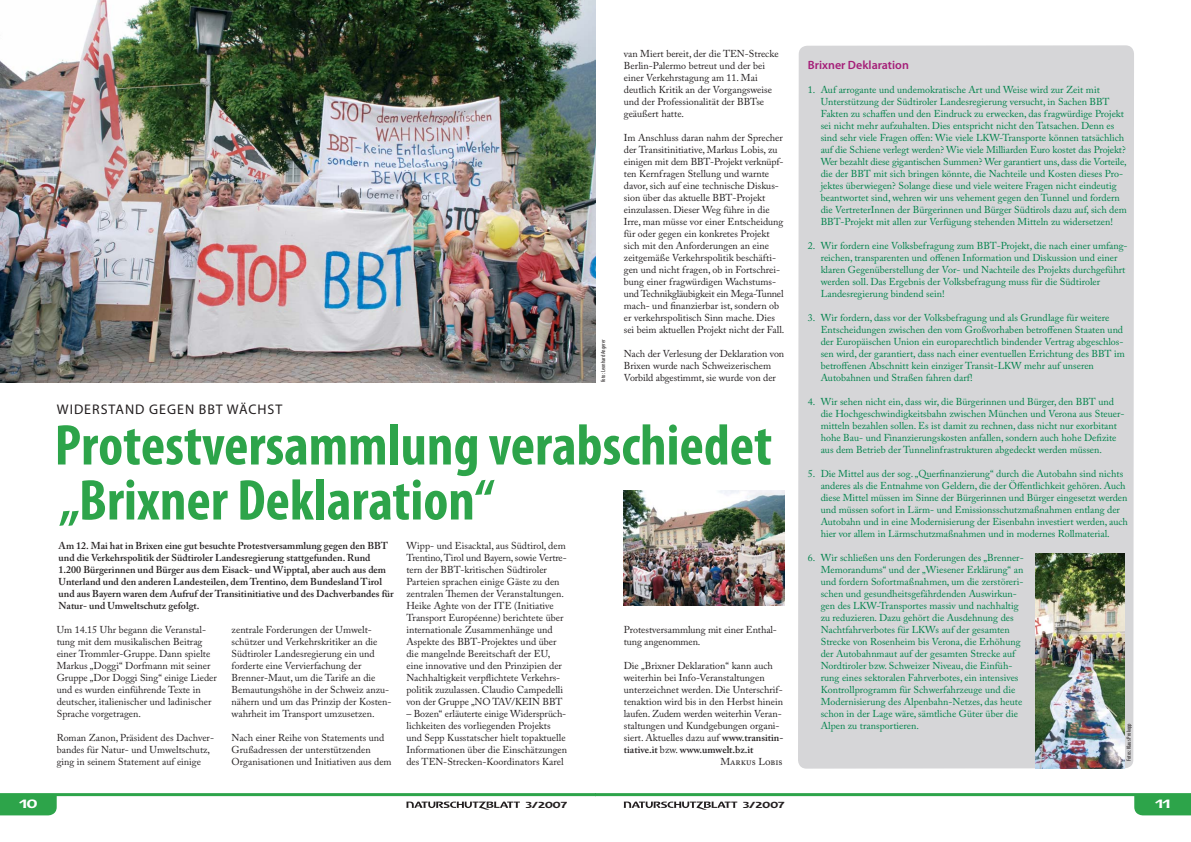
<style>
.page{position:relative;width:1191px;height:842px;background:#fff}
.page>*{position:absolute;margin:0;border:0;box-sizing:border-box;transform-origin:0 0}
.t1{font:700 condensed 58px/55px "Myriad Pro";color:#2da44a}
.t2{font:14px "Myriad Pro";letter-spacing:.07em;color:#231f20}
.t3{font:600 12px "Myriad Pro";color:#a51e78}
.t4{font:12px "Logotypia Pro";color:#fff}
.t5{font:10px/12px "Adobe Caslon Pro";color:#00824b}
.t6{font:10px/12px "Adobe Caslon Pro";color:#231f20}
.t7{font:10px/12px "Adobe Caslon Pro";letter-spacing:-.02em;color:#231f20}
.t8{font:600 10px/12px "Adobe Caslon Pro";color:#231f20}
.t9{font:8.8px "Logotypia Pro";color:#231f20}
.t10{font:condensed 6px "Myriad Pro";color:#231f20}
.s1{font-weight:600}
.s2{font-weight:400}
</style>
<div class="page">
<svg style="left:0;top:796px;width:57px;height:19px"></svg>
<hr style="left:0;top:793px;width:595px;height:3px;background:#2da44a">
<svg style="left:406px;top:801px;width:114px;height:9px"></svg>
<hr style="left:595px;top:793px;width:596px;height:3px;background:#2da44a">
<svg style="left:1134px;top:796px;width:57px;height:19px"></svg>
<svg style="left:624px;top:801px;width:113px;height:9px"></svg>
<svg style="left:798px;top:45px;width:336px;height:724px;background:#d8d8da"></svg>
<img style="left:0;top:0;width:595px;height:382px">
<img style="left:624px;top:490px;width:160px;height:116px">
<img style="left:1036px;top:554px;width:88px;height:215px">
<h2 class="t2" style="left:57px;top:404px;width:227px">WIDERSTAND GEGEN BBT WÄCHST</h2>
<p class="t10" style="left:601px;top:382px;width:45px;rotate:-90deg">Foto: Leonhard Angerer</p>
<p class="t6" style="left:624px;top:49px;width:156px">van Miert bereit, der die TEN-Strecke<br>Berlin-Palermo betreut und der bei einer Verkehrstagung am 11. Mai deutlich Kritik an der Vorgangsweise und der Professionalität der BBTse geäußert hatte.</p>
<p class="t7" style="left:624px;top:133px;width:162px">Im Anschluss daran nahm der Sprecher der Transitinitiative, Markus Lobis, zu einigen mit dem BBT-Projekt verknüpf&shy;ten Kernfragen Stellung und warnte davor, sich auf eine technische Diskus&shy;sion über das aktuelle BBT-Projekt einzulassen. Dieser Weg führe in die Irre, man müsse vor einer Entscheidung für oder gegen ein konkretes Projekt sich mit den Anforderungen an eine zeitgemäße Verkehrspolitik beschäfti&shy;gen und nicht fragen, ob in Fortschrei&shy;bung einer fragwürdigen Wachstums&shy;und Technikgläubigkeit ein Mega-Tunnel mach- und finanzierbar ist, sondern ob er verkehrspolitisch Sinn mache. Dies sei beim aktuellen Projekt nicht der Fall.</p>
<p class="t6" style="left:624px;top:349px;width:162px">Nach der Verlesung der Deklaration von<br>Brixen wurde nach Schweizerischem<br>Vorbild abgestimmt, sie wurde von der</p>
<h1 class="t1" style="left:55px;top:423px;width:719px">Protestversammlung verabschiedet „Brixner Deklaration“</h1>
<p class="t6" style="left:406px;top:541px;width:162px">Wipp- und Eisacktal, aus Südtirol, dem Trentino, Tirol und Bayern, sowie Vertre&shy;tern der BBT-kritischen Südtiroler Parteien sprachen einige Gäste zu den zentralen Themen der Veranstaltungen.<br>Heike Aghte von der ITE (Initiative Transport Européenne) berichtete über internationale Zusammenhänge und Aspekte des BBT-Projektes und über die mangelnde Bereitschaft der EU, eine innovative und den Prinzipien der Nachhaltigkeit verpflichtete Verkehrs&shy;politik zuzulassen. Claudio Campedelli von der Gruppe „NO TAV/KEIN BBT</p>
<p class="t6" style="left:406px;top:709px;width:162px">– Bozen“ erläuterte einige Widersprüch&shy;lichkeiten des vorliegenden Projekts und Sepp Kusstatscher hielt topaktuelle Informationen über die Einschätzungen des TEN-Strecken-Koordinators Karel</p>
<p class="t8" style="left:59px;top:541px;width:337px">Am 12. Mai hat in Brixen eine gut besuchte Protestversammlung gegen den BBT und die Verkehrspolitik der Südtiroler Landesregierung stattgefunden. Rund 1.200 Bürgerinnen und Bürger aus dem Eisack- und Wipptal, aber auch aus dem Unterland und den anderen Landesteilen, dem Trentino, dem Bundesland Tirol und aus Bayern waren dem Aufruf der Transitinitiative und des Dachverbandes für Natur- und Umweltschutz gefolgt.</p>
<p class="t6" style="left:57px;top:625px;width:162px">Um 14.15 Uhr begann die Veranstal&shy;tung mit dem musikalischen Beitrag einer Trommler-Gruppe. Dann spielte Markus „Doggi“ Dorfmann mit seiner Gruppe „Dor Doggi Sing“ einige Lieder und es wurden einführende Texte in deutscher, italienischer und ladinischer Sprache vorgetragen.</p>
<p class="t6" style="left:57px;top:733px;width:159px">Roman Zanon, Präsident des Dachver&shy;bandes für Natur- und Umweltschutz, ging in seinem Statement auf einige</p>
<p class="t6" style="left:231px;top:625px;width:161px">zentrale Forderungen der Umwelt&shy;schützer und Verkehrskritiker an die Südtiroler Landesregierung ein und forderte eine Vervierfachung der Brenner-Maut, um die Tarife an die Bemautungshöhe in der Schweiz anzu&shy;nähern und um das Prinzip der Kosten&shy;wahrheit im Transport umzusetzen.</p>
<p class="t6" style="left:231px;top:733px;width:162px">Nach einer Reihe von Statements und<br>Grußadressen der unterstützenden<br>Organisationen und Initiativen aus dem</p>
<p class="t6" style="left:624px;top:625px;width:155px">Protestversammlung mit einer Enthal&shy;tung angenommen.</p>
<p class="t6" style="left:624px;top:661px;width:151px">Die „Brixner Deklaration“ kann auch</p>
<p class="t6" style="left:624px;top:673px;width:142px">weiterhin bei Info-Veranstaltungen</p>
<p class="t6" style="left:624px;top:685px;width:160px">unterzeichnet werden. Die Unterschrif-</p>
<p class="t6" style="left:624px;top:697px;width:161px">tenaktion wird bis in den Herbst hinein</p>
<p class="t6" style="left:624px;top:709px;width:159px">laufen. Zudem werden weiterhin Veran-</p>
<p class="t6" style="left:624px;top:721px;width:157px">staltungen und Kundgebungen organi-</p>
<p class="t6" style="left:624px;top:733px;width:161px">siert. Aktuelles dazu auf <span class="s1">www.transitin-</span></p>
<p class="t8" style="left:624px;top:745px;width:131px">tiative.it <span class="s2">bzw.</span> www.umwelt.bz.it</p>
<p class="t6" style="left:720px;top:757px;width:64px">Markus Lobis</p>
<p class="t3" style="left:808px;top:61px;width:102px">Brixner Deklaration</p>
<p class="t5" style="left:820px;top:85px;width:308px;text-indent:-13px">1. Auf arrogante und undemokratische Art und Weise wird zur Zeit mit Unterstützung der Südtiroler Landesregierung versucht, in Sachen BBT Fakten zu schaffen und den Eindruck zu erwecken, das fragwürdige Projekt sei nicht mehr aufzuhalten. Dies entspricht nicht den Tatsachen. Denn es sind sehr viele Fragen offen: Wie viele LKW-Transporte können tatsächlich auf die Schiene verlegt werden? Wie viele Milliarden Euro kostet das Projekt?<br>Wer bezahlt diese gigantischen Summen? Wer garantiert uns, dass die Vorteile, die der BBT mit sich bringen könnte, die Nachteile und Kosten dieses Pro&shy;jektes überwiegen? Solange diese und viele weitere Fragen nicht eindeutig beantwortet sind, wehren wir uns vehement gegen den Tunnel und fordern die VertreterInnen der Bürgerinnen und Bürger Südtirols dazu auf, sich dem BBT-Projekt mit allen zur Verfügung stehenden Mitteln zu widersetzen!</p>
<p class="t5" style="left:820px;top:241px;width:308px;text-indent:-13px">2. Wir fordern eine Volksbefragung zum BBT-Projekt, die nach einer umfang&shy;reichen, transparenten und offenen Information und Diskussion und einer klaren Gegenüberstellung der Vor- und Nachteile des Projekts durchgeführt werden soll. Das Ergebnis der Volksbefragung muss für die Südtiroler Landesregierung bindend sein!</p>
<p class="t5" style="left:820px;top:313px;width:306px;text-indent:-13px">3. Wir fordern, dass vor der Volksbefragung und als Grundlage für weitere Entscheidungen zwischen den vom Großvorhaben betroffenen Staaten und der Europäischen Union ein europarechtlich bindender Vertrag abgeschlos&shy;sen wird, der garantiert, dass nach einer eventuellen Errichtung des BBT im betroffenen Abschnitt kein einziger Transit-LKW mehr auf unseren Autobahnen und Straßen fahren darf!</p>
<p class="t5" style="left:820px;top:397px;width:305px;text-indent:-13px">4. Wir sehen nicht ein, dass wir, die Bürgerinnen und Bürger, den BBT und die Hochgeschwindigkeitsbahn zwischen München und Verona aus Steuer&shy;mitteln bezahlen sollen. Es ist damit zu rechnen, dass nicht nur exorbitant hohe Bau- und Finanzierungskosten anfallen, sondern auch hohe Defizite aus dem Betrieb der Tunnelinfrastrukturen abgedeckt werden müssen.</p>
<p class="t5" style="left:820px;top:469px;width:309px;text-indent:-13px">5. Die Mittel aus der sog. „Querfinanzierung“ durch die Autobahn sind nichts anderes als die Entnahme von Geldern, die der Öffentlichkeit gehören. Auch diese Mittel müssen im Sinne der Bürgerinnen und Bürger eingesetzt werden und müssen sofort in Lärm- und Emissionsschutzmaßnahmen entlang der Autobahn und in eine Modernisierung der Eisenbahn investiert werden, auch hier vor allem in Lärmschutzmaßnahmen und in modernes Rollmaterial.</p>
<p class="t5" style="left:820px;top:553px;width:205px;text-indent:-13px">6. Wir schließen uns den Forderungen des „Brenner-Memorandums“ und der „Wiesener Erklärung“ an und fordern Sofortmaßnahmen, um die zerstöreri&shy;schen und gesundheitsgefährdenden Auswirkun&shy;gen des LKW-Transportes massiv und nachhaltig zu reduzieren. Dazu gehört die Ausdehnung des Nachtfahrverbotes für LKWs auf der gesamten Strecke von Rosenheim bis Verona, die Erhöhung der Autobahnmaut auf der gesamten Strecke auf Nordtiroler bzw. Schweizer Niveau, die Einfüh&shy;rung eines sektoralen Fahrverbotes, ein intensives Kontrollprogramm für Schwerfahrzeuge und die Modernisierung des Alpenbahn-Netzes, das heute schon in der Lage wäre, sämtliche Güter über die Alpen zu transportieren.</p>
<p class="t10" style="left:1126px;top:761px;width:39px;rotate:-90deg">Fotos: Klaus Prokopp</p>
<p class="t4" style="left:19px;top:797px;width:20px">10</p>
<p class="t9" style="left:526px;top:800px;width:43px">3/2007</p>
<p class="t9" style="left:743px;top:800px;width:43px">3/2007</p>
<p class="t4" style="left:1155px;top:797px;width:17px">11</p>
</div>
